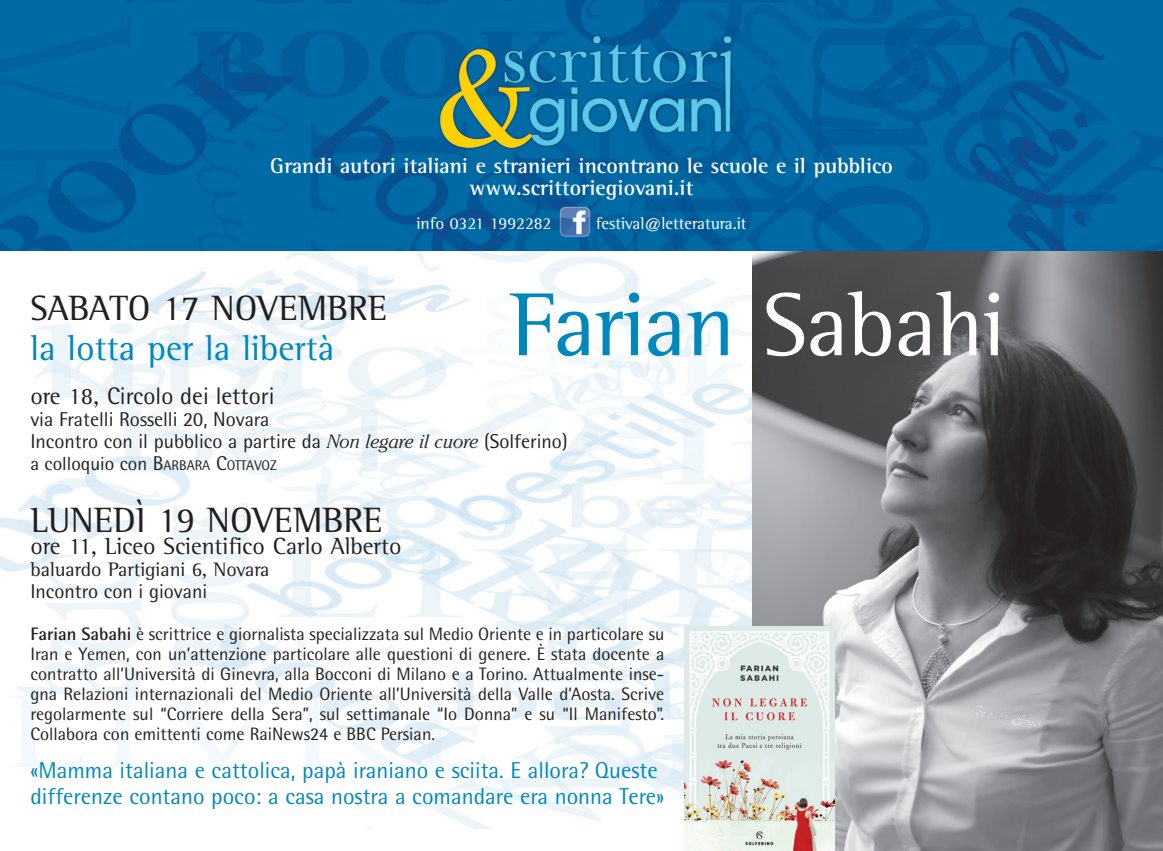
<style>
.page{position:relative;width:1163px;height:851px;background:#fff}
.page>*{position:absolute;margin:0;border:0;box-sizing:border-box;transform-origin:0 0}
.t1{font:91.6px "Rotis Semi Serif";letter-spacing:-.01em;color:#0088bc}
.Normale{font:36px "Rotis Semi Serif";color:#231f20}
.Normale-2{font:36px "Rotis Semi Serif";color:#0088bc}
.t2{font:24px "Rotis Semi Serif";color:#231f20}
.Normale-3{font:24px "Rotis Semi Sans";color:#231f20}
.t3{font:23px "Rotis Semi Sans";color:#0088bc}
.t4{font:700 22px/22px "Rotis Semi Serif";color:#fff;text-align:center}
.Normale-4{font:20px "Rotis Semi Sans";color:#231f20}
.t5{font:20px "Rotis Semi Serif";color:#231f20}
.t6{font:19px "Rotis Semi Sans";color:#231f20}
.t7{font:18px/20px "Rotis Semi Sans";color:#231f20;text-align:justify}
.t8{font:17px "Rotis Semi Serif";color:#fff}
.s1{color:#fff}
.s2{font-family:"Rotis Semi Serif"}
.s3{font-family:"Cheltenham";font-weight:300;font-style:italic;font-size:19px}
.s4{font-size:20px}
.s5{font-size:14px}
.s6{font-weight:700}
</style>
<div class="page">
<img style="left:0;top:0;width:1162px;height:251px">
<img style="left:426px;top:28px;width:310px;height:128px">
<img style="left:559px;top:207px;width:5px;height:29px">
<svg style="left:0;top:251px;width:752px;height:579px"></svg>
<img style="left:752px;top:251px;width:410px;height:599px">
<img style="left:684px;top:626px;width:150px;height:224px">
<p class="t4" style="left:270px;top:154px;width:624px">Grandi autori italiani e stranieri incontrano le scuole e il pubblico www.scrittoriegiovani.it</p>
<p class="t8" style="left:416px;top:214px;width:136px">info 0321 1992282</p>
<p class="t8" style="left:596px;top:214px;width:152px">festival@letteratura.it</p>
<p class="t1" style="left:510px;top:271px;width:496px">Farian <span class="s1">Sabahi</span></p>
<p class="Normale" style="left:30px;top:287px;width:358px">SABATO 17 NOVEMBRE</p>
<p class="Normale-2" style="left:30px;top:327px;width:305px">la lotta per la libertà</p>
<p class="Normale-3" style="left:30px;top:382px;width:246px"><span class="s2">ore 18,</span> Circolo dei lettori</p>
<p class="Normale-4" style="left:30px;top:407px;width:241px">via Fratelli Rosselli 20, Novara</p>
<p class="Normale-4" style="left:30px;top:429px;width:538px">Incontro con il pubblico a partire da <span class="s3">Non legare il cuore</span> (Solferino)</p>
<p class="t6" style="left:30px;top:452px;width:248px">a colloquio con <span class="s4">B</span><span class="s5">ARBARA</span> <span class="s4">C</span><span class="s5">OTTAVOZ</span></p>
<p class="Normale" style="left:30px;top:499px;width:353px">LUNEDÌ 19 NOVEMBRE</p>
<p class="t2" style="left:30px;top:532px;width:373px">ore 11, Liceo Scientifico Carlo Alberto</p>
<p class="t5" style="left:30px;top:558px;width:240px">baluardo Partigiani 6, Novara</p>
<p class="Normale-4" style="left:30px;top:579px;width:178px">Incontro con i giovani</p>
<p class="t7" style="left:30px;top:624px;width:635px"><span class="s6">Farian Sabahi</span> è scrittrice e giornalista specializzata sul Medio Oriente e in particolare su Iran e Yemen, con un’attenzione particolare alle questioni di genere. È stata docente a contratto all’Università di Ginevra, alla Bocconi di Milano e a Torino. Attualmente inse&shy;gna Relazioni internazionali del Medio Oriente all’Università della Valle d’Aosta. Scrive regolarmente sul “Corriere della Sera”, sul settimanale “Io Donna” e su “Il Manifesto”.<br>Collabora con emittenti come RaiNews24 e BBC Persian.</p>
<p class="t3" style="left:30px;top:757px;width:628px">«Mamma italiana e cattolica, papà iraniano e sciita. E allora? Queste</p>
<p class="t3" style="left:30px;top:783px;width:635px">differenze contano poco: a casa nostra a comandare era nonna Tere»</p>
</div>
